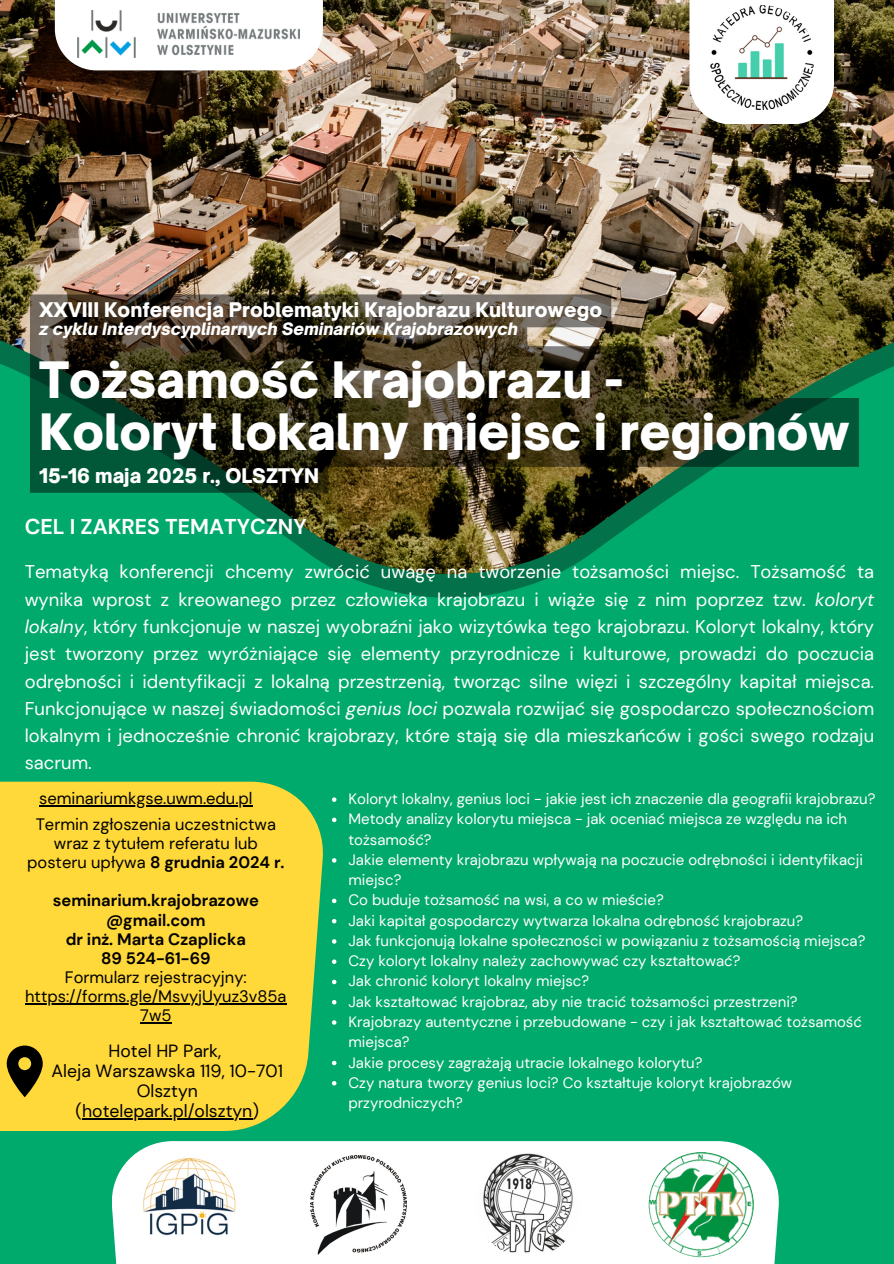
<style>
.page{position:relative;width:894px;height:1264px;background:#fff}
.page>*{position:absolute;margin:0;border:0;box-sizing:border-box;transform-origin:0 0}
.t1{font:900 48px/51.8px "Open Sauce One";color:#fff}
.t2{font:700 21.45px "DM Sans";color:#fff}
.t3{font:900 19.35px "Open Sauce One";color:#fff}
.t4{font:18.45px/27.3px "DM Sans";color:#fff;text-align:justify}
.t5{font:17.55px/20.2px "DM Sans";color:#000;text-align:center}
.t6{font:16.5px/19.2px "DM Sans";color:#000;text-align:center}
.t7{font:700 16.5px "DM Sans";color:#000}
.t8{font:italic 900 16.35px "Open Sauce One";color:#fff}
.t9{font:15px/20.2px "DM Sans";color:#fff}
.s1{font-style:italic}
.s2{font-weight:700}
</style>
<div class="page">
<div style="left:0;top:0;width:893px;height:1263px;background:#00a96c"></div>
<svg style="left:343px;top:574px;width:214px;height:24px;fill:#03724b"></svg>
<img style="left:0;top:0;width:893px;height:574px">
<div style="left:112px;top:1141px;width:666px;height:122px;background:#fff"></div>
<div style="left:55px;top:0;width:268px;height:70px;background:#fff"></div>
<img style="left:78px;top:11px;width:221px;height:47px">
<div style="left:689px;top:0;width:144px;height:124px;background:#fff"></div>
<img style="left:137px;top:1152px;width:105px;height:105px;border-radius:50%">
<img style="left:475px;top:1152px;width:105px;height:105px;border-radius:50%">
<img style="left:648px;top:1152px;width:105px;height:105px;border-radius:50%">
<div style="left:0;top:781px;width:322px;height:349px;background:#ffd839"></div>
<img style="left:709px;top:5px;width:105px;height:105px;border-radius:50%">
<img style="left:310px;top:1155px;width:96px;height:99px">
<svg style="left:30px;top:294px;width:828px;height:199px;background:#374127"></svg>
<hr style="left:39px;top:805px;width:213px;height:1px;background:#000">
<hr style="left:25px;top:1003px;width:261px;height:1px;background:#000">
<hr style="left:140px;top:1022px;width:31px;height:1px;background:#000">
<svg style="left:7px;top:1045px;width:36px;height:52px"></svg>
<hr style="left:82px;top:1118px;width:170px;height:1px;background:#000">
<svg style="left:332px;top:797px;width:4px;height:4px"></svg>
<svg style="left:332px;top:817px;width:4px;height:5px"></svg>
<svg style="left:332px;top:858px;width:4px;height:4px"></svg>
<svg style="left:332px;top:898px;width:4px;height:5px"></svg>
<svg style="left:332px;top:919px;width:4px;height:4px"></svg>
<svg style="left:332px;top:939px;width:4px;height:4px"></svg>
<svg style="left:332px;top:959px;width:4px;height:4px"></svg>
<svg style="left:332px;top:979px;width:4px;height:5px"></svg>
<svg style="left:332px;top:1000px;width:4px;height:4px"></svg>
<svg style="left:332px;top:1020px;width:4px;height:4px"></svg>
<svg style="left:332px;top:1060px;width:4px;height:5px"></svg>
<svg style="left:332px;top:1081px;width:4px;height:4px"></svg>
<p class="t3" style="left:39px;top:298px;width:564px">XXVIII Konferencja Problematyki Krajobrazu Kulturowego</p>
<p class="t8" style="left:39px;top:319px;width:480px">z cyklu Interdyscyplinarnych Seminariów Krajobrazowych</p>
<p class="t1" style="left:39px;top:354px;width:811px">Tożsamość krajobrazu -<br>Koloryt lokalny miejsc i regionów</p>
<p class="t3" style="left:39px;top:463px;width:281px">15-16 maja 2025 r., OLSZTYN</p>
<p class="t2" style="left:25px;top:512px;width:283px">CEL I ZAKRES TEMATYCZNY</p>
<p class="t4" style="left:25px;top:558px;width:850px">Tematyką konferencji chcemy zwrócić uwagę na tworzenie tożsamości miejsc. Tożsamość ta wynika wprost z kreowanego przez człowieka krajobrazu i wiąże się z nim poprzez tzw. <span class="s1">koloryt lokalny</span>, który funkcjonuje w naszej wyobraźni jako wizytówka tego krajobrazu. Koloryt lokalny, który jest tworzony przez wyróżniające się elementy przyrodnicze i kulturowe, prowadzi do poczucia odrębności i identyfikacji z lokalną przestrzenią, tworząc silne więzi i szczególny kapitał miejsca.<br>Funkcjonujące w naszej świadomości <span class="s1">genius loci</span> pozwala rozwijać się gospodarczo społecznościom lokalnym i jednocześnie chronić krajobrazy, które stają się dla mieszkańców i gości swego rodzaju sacrum.</p>
<p class="t6" style="left:39px;top:789px;width:215px">seminariumkgse.uwm.edu.pl</p>
<p class="t6" style="left:27px;top:814px;width:259px">Termin zgłoszenia uczestnictwa wraz z tytułem referatu lub posteru upływa <span class="s2">8 grudnia 2024 r.</span></p>
<p class="t7" style="left:53px;top:890px;width:207px">seminarium.krajobrazowe</p>
<p class="t7" style="left:106px;top:909px;width:101px">@gmail.com</p>
<h4 class="t7" style="left:66px;top:928px;width:182px">dr inż. Marta Czaplicka</h4>
<p class="t7" style="left:101px;top:947px;width:111px">89 524-61-69</p>
<p class="t6" style="left:65px;top:967px;width:183px">Formularz rejestracyjny:</p>
<p class="t6" style="left:25px;top:986px;width:263px">https://forms.gle/MsvyjUyuz3v85a<br>7w5</p>
<p class="t5" style="left:51px;top:1040px;width:233px">Hotel HP Park,<br>Aleja Warszawska 119, 10-701<br>Olsztyn (hotelepark.pl/olsztyn)</p>
<p class="t9" style="left:348px;top:789px;width:528px">Koloryt lokalny, genius loci - jakie jest ich znaczenie dla geografii krajobrazu?</p>
<p class="t9" style="left:348px;top:809px;width:500px">Metody analizy kolorytu miejsca - jak oceniać miejsca ze względu na ich tożsamość?</p>
<p class="t9" style="left:348px;top:849px;width:516px">Jakie elementy krajobrazu wpływają na poczucie odrębności i identyfikacji miejsc?</p>
<p class="t9" style="left:348px;top:890px;width:317px">Co buduje tożsamość na wsi, a co w mieście?</p>
<p class="t9" style="left:348px;top:910px;width:456px">Jaki kapitał gospodarczy wytwarza lokalna odrębność krajobrazu?</p>
<p class="t9" style="left:348px;top:930px;width:518px">Jak funkcjonują lokalne społeczności w powiązaniu z tożsamością miejsca?</p>
<p class="t9" style="left:348px;top:951px;width:393px">Czy koloryt lokalny należy zachowywać czy kształtować?</p>
<p class="t9" style="left:348px;top:971px;width:242px">Jak chronić koloryt lokalny miejsc?</p>
<p class="t9" style="left:348px;top:991px;width:450px">Jak kształtować krajobraz, aby nie tracić tożsamości przestrzeni?</p>
<p class="t9" style="left:348px;top:1011px;width:515px">Krajobrazy autentyczne i przebudowane - czy i jak kształtować tożsamość miejsca?</p>
<p class="t9" style="left:348px;top:1052px;width:445px">Jakie procesy zagrażają utracie lokalnego kolorytu?<br>Czy natura tworzy genius loci? Co kształtuje koloryt krajobrazów przyrodniczych?</p>
</div>
